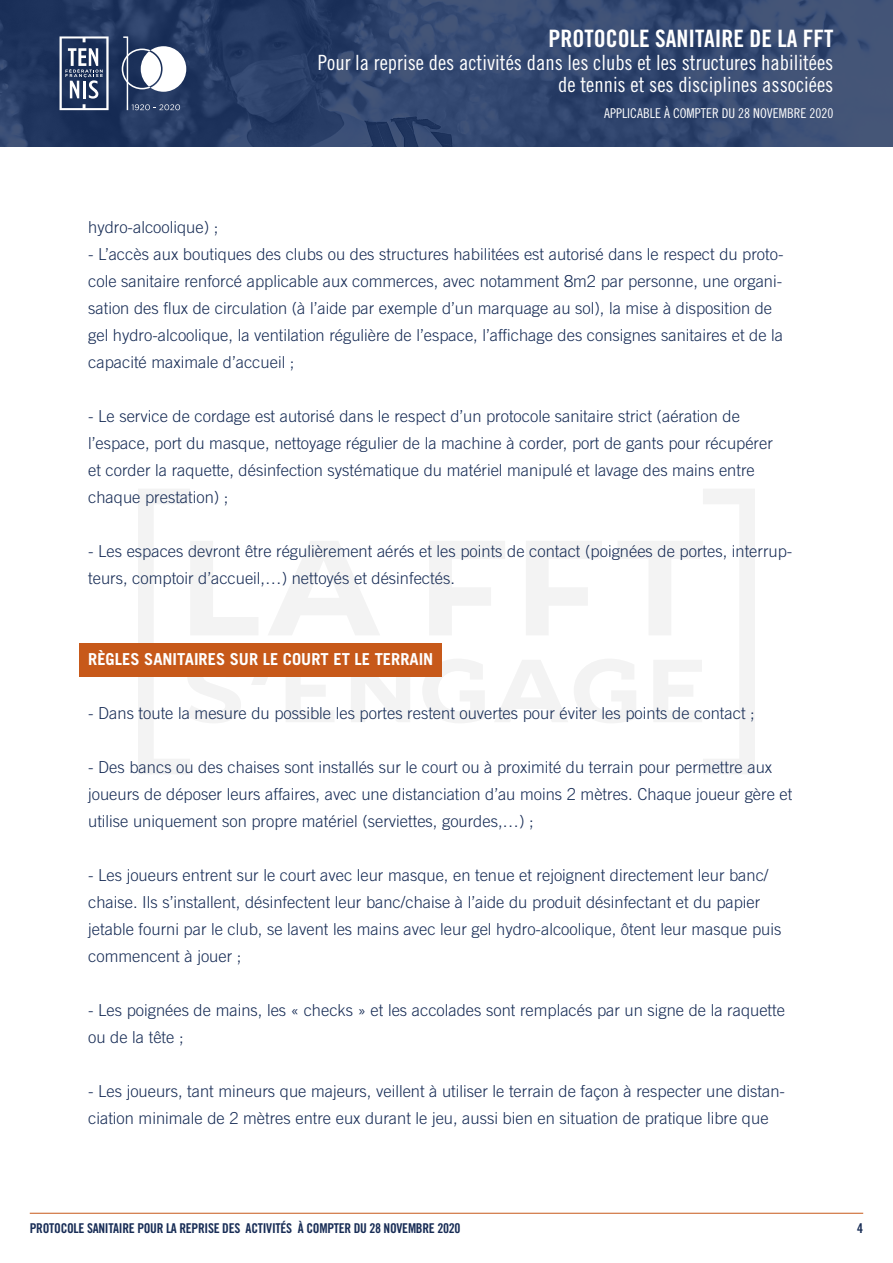
<style>
.page{position:relative;width:893px;height:1263px;background:#fff}
.page>*{position:absolute;margin:0;border:0;box-sizing:border-box;transform-origin:0 0}
.t1{font:24px "Trade Gothic Bold Cond Twenty";color:#fff}
.t2{font:21px/22.5px "Trade Gothic Cond Eighteen";color:#fff;text-align:right}
.t3{font:300 16.5px/27px "Trade Gothic";color:#172c55}
.t4{font:700 16.5px "Trade Gothic";color:#fff}
.t5{font:13.5px "Trade Gothic Bold Cond Twenty";letter-spacing:-.02em;color:#172c55}
.t6{font:13.5px "Trade Gothic Cond Eighteen";color:#fff}
</style>
<div class="page">
<svg style="left:0;top:0;width:893px;height:147px;background:#30446c"></svg>
<hr style="left:30px;top:1213px;width:833px;height:1px;background:#c7591a">
<svg style="left:138px;top:489px;width:272px;height:285px"></svg>
<svg style="left:422px;top:489px;width:333px;height:285px"></svg>
<svg style="left:60px;top:36px;width:49px;height:74px"></svg>
<svg style="left:122px;top:36px;width:64px;height:74px"></svg>
<div style="left:80px;top:644px;width:362px;height:33px;background:#c7591a"></div>
<h1 class="t1" style="left:549px;top:24px;width:286px">PROTOCOLE SANITAIRE DE LA FFT</h1>
<p class="t2" style="left:318px;top:51px;width:517px">Pour la reprise des activités dans les clubs et les structures habilitées de tennis et ses disciplines associées</p>
<p class="t6" style="left:604px;top:105px;width:231px">APPLICABLE À COMPTER DU 28 NOVEMBRE 2020</p>
<p class="t3" style="left:88px;top:213px;width:132px">hydro-alcoolique) ;</p>
<p class="t3" style="left:88px;top:240px;width:697px">- L’accès aux boutiques des clubs ou des structures habilitées est autorisé dans le respect du proto&shy;cole sanitaire renforcé applicable aux commerces, avec notamment 8m2 par personne, une organi&shy;sation des flux de circulation (à l’aide par exemple d’un marquage au sol), la mise à disposition de gel hydro-alcoolique, la ventilation régulière de l’espace, l’affichage des consignes sanitaires et de la capacité maximale d’accueil ;</p>
<p class="t3" style="left:88px;top:402px;width:686px">- Le service de cordage est autorisé dans le respect d’un protocole sanitaire strict (aération de l’espace, port du masque, nettoyage régulier de la machine à corder, port de gants pour récupérer et corder la raquette, désinfection systématique du matériel manipulé et lavage des mains entre chaque prestation) ;</p>
<p class="t3" style="left:88px;top:537px;width:706px">- Les espaces devront être régulièrement aérés et les points de contact (poignées de portes, interrup&shy;teurs, comptoir d’accueil,…) nettoyés et désinfectés.</p>
<p class="t4" style="left:88px;top:649px;width:347px">RÈGLES SANITAIRES SUR LE COURT ET LE TERRAIN</p>
<p class="t3" style="left:88px;top:699px;width:668px">- Dans toute la mesure du possible les portes restent ouvertes pour éviter les points de contact ;</p>
<p class="t3" style="left:88px;top:753px;width:706px">- Des bancs ou des chaises sont installés sur le court ou à proximité du terrain pour permettre aux joueurs de déposer leurs affaires, avec une distanciation d’au moins 2 mètres. Chaque joueur gère et utilise uniquement son propre matériel (serviettes, gourdes,…) ;</p>
<p class="t3" style="left:88px;top:861px;width:695px">- Les joueurs entrent sur le court avec leur masque, en tenue et rejoignent directement leur banc/ chaise. Ils s’installent, désinfectent leur banc/chaise à l’aide du produit désinfectant et du papier jetable fourni par le club, se lavent les mains avec leur gel hydro-alcoolique, ôtent leur masque puis commencent à jouer ;</p>
<p class="t3" style="left:88px;top:996px;width:698px">- Les poignées de mains, les « checks » et les accolades sont remplacés par un signe de la raquette ou de la tête ;</p>
<p class="t3" style="left:88px;top:1077px;width:698px">- Les joueurs, tant mineurs que majeurs, veillent à utiliser le terrain de façon à respecter une distan&shy;ciation minimale de 2 mètres entre eux durant le jeu, aussi bien en situation de pratique libre que</p>
<p class="t5" style="left:30px;top:1220px;width:432px">PROTOCOLE SANITAIRE POUR LA REPRISE DES ACTIVITÉS À COMPTER DU 28 NOVEMBRE 2020</p>
<p class="t5" style="left:857px;top:1220px;width:7px">4</p>
</div>
